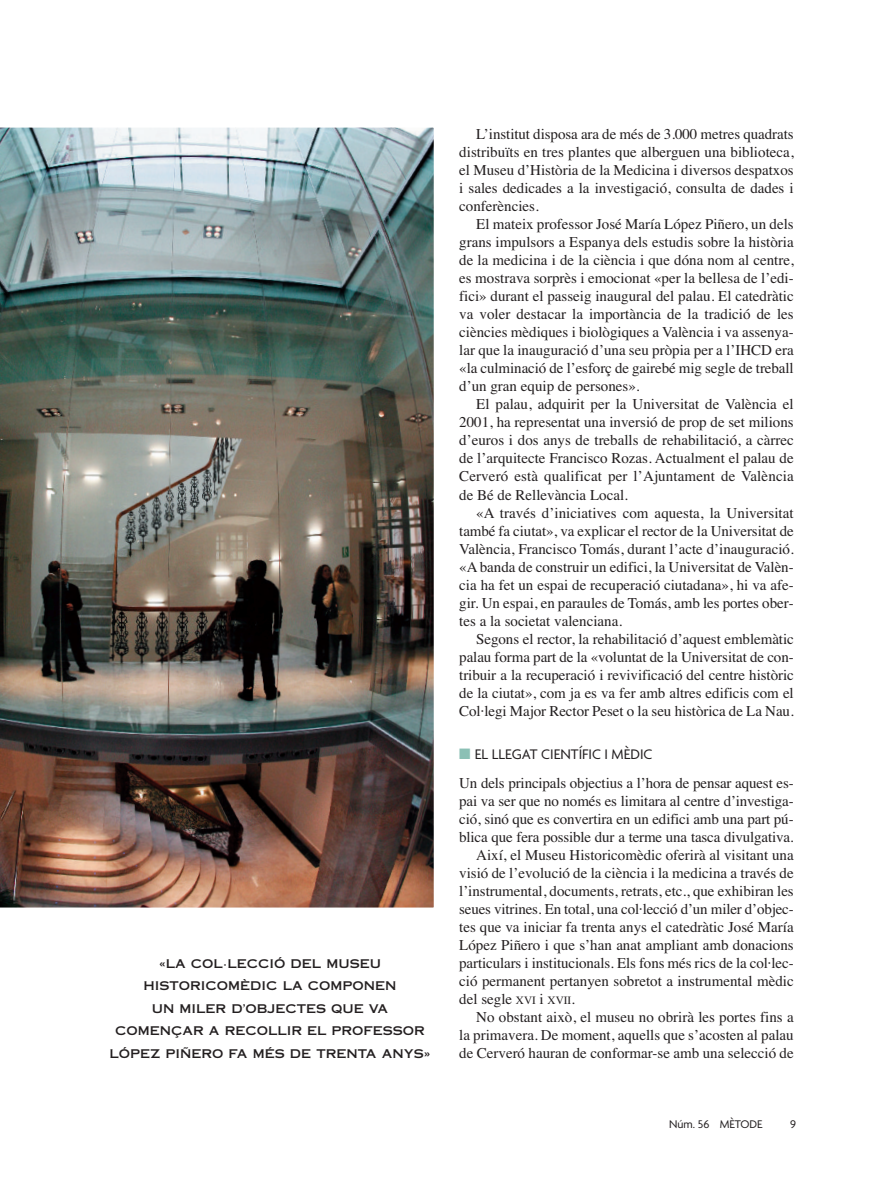
<style>
.page{position:relative;width:893px;height:1191px;background:#fff}
.page>*{position:absolute;margin:0;border:0;box-sizing:border-box;transform-origin:0 0}
.t1{font:15px/18px "Times";color:#231f20;text-align:justify}
.t2{font:15px "Agenda";color:#231f20}
.t3{font:12px/22.5px "Copperplate Thirty One AB";color:#231f20;text-align:center}
.t4{font:12px "Agenda";color:#231f20}
.s1{color:#8bc0b5}
.s2{font-size:11.25px}
</style>
<div class="page">
<img style="left:0;top:127px;width:434px;height:781px">
<p class="t3" style="left:110px;top:952px;width:322px">«LA COL·LECCIÓ DEL MUSEU<br>HISTORICOMÈDIC LA COMPONEN<br>UN MILER D’OBJECTES QUE VA<br>COMENÇAR A RECOLLIR EL PROFESSOR<br>LÓPEZ PIÑERO FA MÉS DE TRENTA ANYS»</p>
<p class="t1" style="left:459px;top:127px;width:336px;text-indent:17px">L’institut disposa ara de més de 3.000 metres quadrats distribuïts en tres plantes que alberguen una biblioteca, el Museu d’Història de la Medicina i diversos despatxos i sales dedicades a la investigació, consulta de dades i conferències.</p>
<p class="t1" style="left:459px;top:217px;width:336px;text-indent:17px">El mateix professor José María López Piñero, un dels grans impulsors a Espanya dels estudis sobre la història de la medicina i de la ciència i que dóna nom al centre, es mostrava sorprès i emocionat «per la bellesa de l’edi&shy;fici» durant el passeig inaugural del palau. El catedràtic va voler destacar la importància de la tradició de les ciències mèdiques i biològiques a València i va assenya&shy;lar que la inauguració d’una seu pròpia per a l’IHCD era «la culminació de l’esforç de gairebé mig segle de treball d’un gran equip de persones».</p>
<p class="t1" style="left:459px;top:397px;width:336px;text-indent:17px">El palau, adquirit per la Universitat de València el 2001, ha representat una inversió de prop de set milions d’euros i dos anys de treballs de rehabilitació, a càrrec de l’arquitecte Francisco Rozas. Actualment el palau de Cerveró està qualificat per l’Ajuntament de València de Bé de Rellevància Local.</p>
<p class="t1" style="left:459px;top:505px;width:336px;text-indent:17px">«A través d’iniciatives com aquesta, la Universitat també fa ciutat», va explicar el rector de la Universitat de València, Francisco Tomás, durant l’acte d’inauguració. «A banda de construir un edifici, la Universitat de Valèn&shy;cia ha fet un espai de recuperació ciutadana», hi va afe&shy;gir. Un espai, en paraules de Tomás, amb les portes ober&shy;tes a la societat valenciana.</p>
<p class="t1" style="left:459px;top:631px;width:336px;text-indent:17px">Segons el rector, la rehabilitació d’aquest emblemàtic palau forma part de la «voluntat de la Universitat de con&shy;tribuir a la recuperació i revivificació del centre històric de la ciutat», com ja es va fer amb altres edificis com el Col·legi Major Rector Peset o la seu històrica de La Nau.</p>
<p class="t2" style="left:459px;top:748px;width:195px"><span class="s1">■</span> EL LLEGAT CIENTÍFIC I MÈDIC</p>
<p class="t1" style="left:459px;top:775px;width:336px">Un dels principals objectius a l’hora de pensar aquest es-</p>
<p class="t1" style="left:459px;top:793px;width:336px">pai va ser que no només es limitara al centre d’investiga-</p>
<p class="t1" style="left:459px;top:811px;width:336px">ció, sinó que es convertira en un edifici amb una part pú-</p>
<p class="t1" style="left:459px;top:829px;width:336px">blica que fera possible dur a terme una tasca divulgativa.</p>
<p class="t1" style="left:476px;top:847px;width:319px">Així, el Museu Historicomèdic oferirà al visitant una</p>
<p class="t1" style="left:459px;top:865px;width:336px">visió de l’evolució de la ciència i la medicina a través de</p>
<p class="t1" style="left:459px;top:883px;width:336px">l’instrumental, documents, retrats, etc., que exhibiran les</p>
<p class="t1" style="left:459px;top:901px;width:336px">seues vitrines. En total, una col·lecció d’un miler d’objec-</p>
<p class="t1" style="left:459px;top:919px;width:336px">tes que va iniciar fa trenta anys el catedràtic José María</p>
<p class="t1" style="left:459px;top:937px;width:336px">López Piñero i que s’han anat ampliant amb donacions</p>
<p class="t1" style="left:459px;top:955px;width:336px">particulars i institucionals. Els fons més rics de la col·lec -</p>
<p class="t1" style="left:459px;top:973px;width:336px">ció permanent pertanyen sobretot a instrumental mèdic</p>
<p class="t1" style="left:459px;top:991px;width:117px">del segle <span class="s2">XVI</span> i <span class="s2">XVII</span>.</p>
<p class="t1" style="left:476px;top:1009px;width:319px">No obstant això, el museu no obrirà les portes fins a</p>
<p class="t1" style="left:459px;top:1027px;width:336px">la primavera. De moment, aquells que s’acosten al palau</p>
<p class="t1" style="left:459px;top:1045px;width:336px">de Cerveró hauran de conformar-se amb una selecció de</p>
<p class="t4" style="left:669px;top:1119px;width:95px">Núm. 56 MÈTODE</p>
<p class="t4" style="left:790px;top:1119px;width:7px">9</p>
</div>
